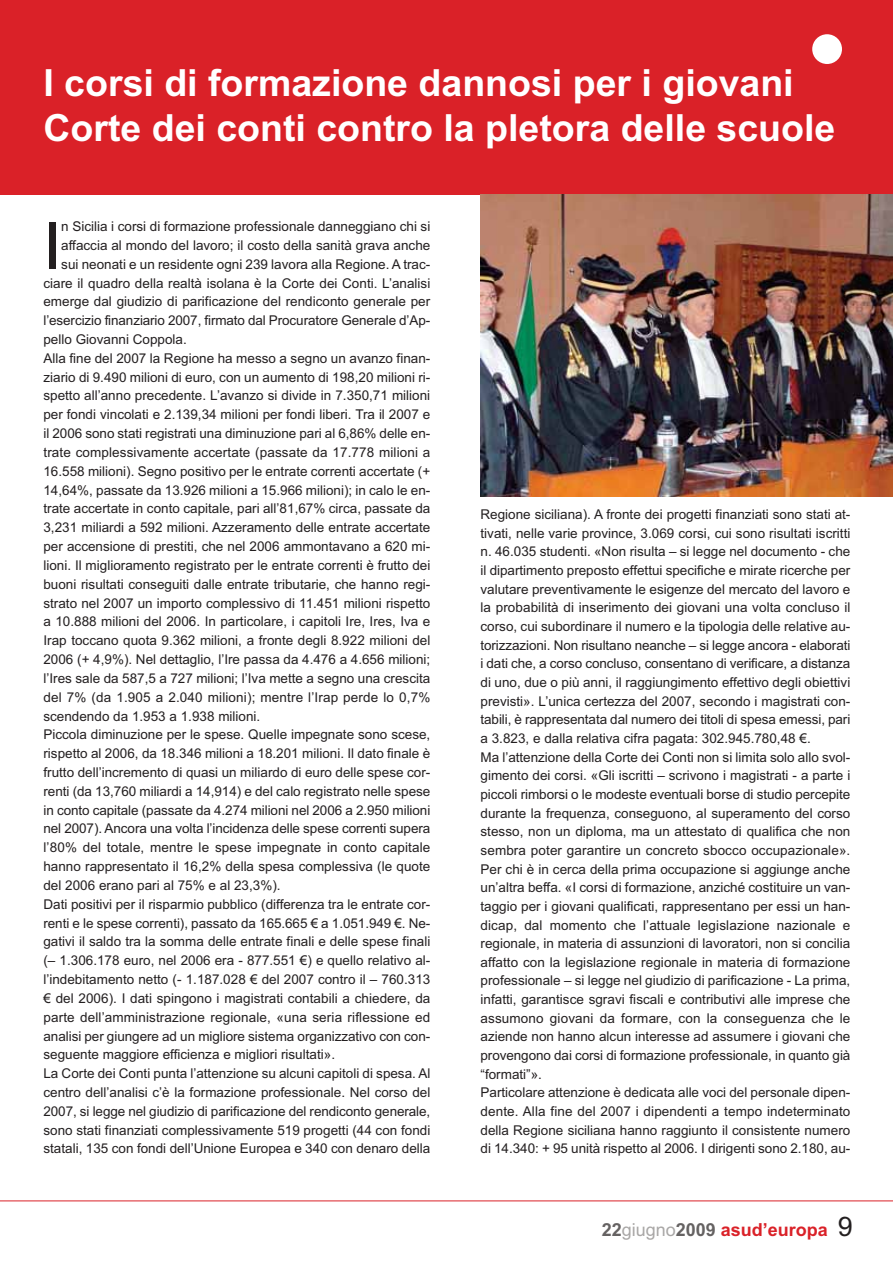
<style>
.page{position:relative;width:893px;height:1263px;background:#fff}
.page>*{position:absolute;margin:0;border:0;box-sizing:border-box;transform-origin:0 0}
.t1{font:64.5px "Arial";color:#231f20}
.t2{font:700 37.5px/45px "Arial";color:#fff}
.t3{font:700 18px "Arial";color:#da2128}
.t4{font:13.5px/18.6px "Arial";color:#231f20}
.s1{color:#656262}
.s2{font-weight:400;color:#a9a7a6}
.s3{font-weight:400;font-size:27px;color:#231f20}
</style>
<div class="page">
<div style="left:0;top:0;width:892px;height:194px;background:#da2128"></div>
<hr style="left:0;top:1201px;width:892px;height:1px;background:#da2128">
<div style="left:812px;top:34px;width:30px;height:30px;background:#fff;border-radius:50%"></div>
<img style="left:480px;top:194px;width:412px;height:302px">
<h2 class="t2" style="left:43px;top:64px;width:793px">I corsi di formazione dannosi per i giovani<br>Corte dei conti contro la pletora delle scuole</h2>
<h1 class="t1" style="left:43px;top:222px;width:19px">I</h1>
<p class="t4" style="left:61px;top:218px;width:370px">n Sicilia i corsi di formazione professionale danneggiano chi si</p>
<p class="t4" style="left:61px;top:237px;width:370px">affaccia al mondo del lavoro; il costo della sanità grava anche</p>
<p class="t4" style="left:61px;top:256px;width:370px">sui neonati e un residente ogni 239 lavora alla Regione. A trac-</p>
<p class="t4" style="left:43px;top:275px;width:388px">ciare il quadro della realtà isolana è la Corte dei Conti. L’analisi</p>
<p class="t4" style="left:43px;top:294px;width:388px">emerge dal giudizio di parificazione del rendiconto generale per</p>
<p class="t4" style="left:43px;top:312px;width:388px">l’esercizio finanziario 2007, firmato dal Procuratore Generale d’Ap-</p>
<p class="t4" style="left:43px;top:331px;width:145px">pello Giovanni Coppola.</p>
<p class="t4" style="left:43px;top:350px;width:388px">Alla fine del 2007 la Regione ha messo a segno un avanzo finan-</p>
<p class="t4" style="left:43px;top:369px;width:388px">ziario di 9.490 milioni di euro, con un aumento di 198,20 milioni ri-</p>
<p class="t4" style="left:43px;top:388px;width:388px">spetto all’anno precedente. L’avanzo si divide in 7.350,71 milioni</p>
<p class="t4" style="left:43px;top:407px;width:388px">per fondi vincolati e 2.139,34 milioni per fondi liberi. Tra il 2007 e</p>
<p class="t4" style="left:43px;top:425px;width:388px">il 2006 sono stati registrati una diminuzione pari al 6,86% delle en-</p>
<p class="t4" style="left:43px;top:444px;width:388px">trate complessivamente accertate (passate da 17.778 milioni a</p>
<p class="t4" style="left:43px;top:463px;width:388px">16.558 milioni). Segno positivo per le entrate correnti accertate (+</p>
<p class="t4" style="left:43px;top:482px;width:388px">14,64%, passate da 13.926 milioni a 15.966 milioni); in calo le en-</p>
<p class="t4" style="left:43px;top:501px;width:388px">trate accertate in conto capitale, pari all’81,67% circa, passate da</p>
<p class="t4" style="left:43px;top:520px;width:388px">3,231 miliardi a 592 milioni. Azzeramento delle entrate accertate</p>
<p class="t4" style="left:43px;top:538px;width:388px">per accensione di prestiti, che nel 2006 ammontavano a 620 mi-</p>
<p class="t4" style="left:43px;top:557px;width:388px">lioni. Il miglioramento registrato per le entrate correnti è frutto dei</p>
<p class="t4" style="left:43px;top:576px;width:388px">buoni risultati conseguiti dalle entrate tributarie, che hanno regi-</p>
<p class="t4" style="left:43px;top:595px;width:388px">strato nel 2007 un importo complessivo di 11.451 milioni rispetto</p>
<p class="t4" style="left:43px;top:614px;width:388px">a 10.888 milioni del 2006. In particolare, i capitoli Ire, Ires, Iva e</p>
<p class="t4" style="left:43px;top:632px;width:388px">Irap toccano quota 9.362 milioni, a fronte degli 8.922 milioni del</p>
<p class="t4" style="left:43px;top:651px;width:388px">2006 (+ 4,9%). Nel dettaglio, l’Ire passa da 4.476 a 4.656 milioni;</p>
<p class="t4" style="left:43px;top:670px;width:388px">l’Ires sale da 587,5 a 727 milioni; l’Iva mette a segno una crescita</p>
<p class="t4" style="left:43px;top:689px;width:388px">del 7% (da 1.905 a 2.040 milioni); mentre l’Irap perde lo 0,7%</p>
<p class="t4" style="left:43px;top:708px;width:218px">scendendo da 1.953 a 1.938 milioni.</p>
<p class="t4" style="left:43px;top:727px;width:388px">Piccola diminuzione per le spese. Quelle impegnate sono scese,</p>
<p class="t4" style="left:43px;top:745px;width:388px">rispetto al 2006, da 18.346 milioni a 18.201 milioni. Il dato finale è</p>
<p class="t4" style="left:43px;top:764px;width:388px">frutto dell’incremento di quasi un miliardo di euro delle spese cor-</p>
<p class="t4" style="left:43px;top:783px;width:388px">renti (da 13,760 miliardi a 14,914) e del calo registrato nelle spese</p>
<p class="t4" style="left:43px;top:802px;width:388px">in conto capitale (passate da 4.274 milioni nel 2006 a 2.950 milioni</p>
<p class="t4" style="left:43px;top:821px;width:388px">nel 2007). Ancora una volta l’incidenza delle spese correnti supera</p>
<p class="t4" style="left:43px;top:840px;width:388px">l’80% del totale, mentre le spese impegnate in conto capitale</p>
<p class="t4" style="left:43px;top:858px;width:388px">hanno rappresentato il 16,2% della spesa complessiva (le quote</p>
<p class="t4" style="left:43px;top:877px;width:238px">del 2006 erano pari al 75% e al 23,3%).</p>
<p class="t4" style="left:43px;top:896px;width:388px">Dati positivi per il risparmio pubblico (differenza tra le entrate cor-</p>
<p class="t4" style="left:43px;top:915px;width:388px">renti e le spese correnti), passato da 165.665 € a 1.051.949 €. Ne-</p>
<p class="t4" style="left:43px;top:934px;width:388px">gativi il saldo tra la somma delle entrate finali e delle spese finali</p>
<p class="t4" style="left:43px;top:953px;width:388px">(– 1.306.178 euro, nel 2006 era - 877.551 €) e quello relativo al-</p>
<p class="t4" style="left:43px;top:971px;width:388px">l’indebitamento netto (- 1.187.028 € del 2007 contro il – 760.313</p>
<p class="t4" style="left:43px;top:990px;width:388px">€ del 2006). I dati spingono i magistrati contabili a chiedere, da</p>
<p class="t4" style="left:43px;top:1009px;width:388px">parte dell’amministrazione regionale, «una seria riflessione ed</p>
<p class="t4" style="left:43px;top:1028px;width:388px">analisi per giungere ad un migliore sistema organizzativo con con-</p>
<p class="t4" style="left:43px;top:1047px;width:293px">seguente maggiore efficienza e migliori risultati».</p>
<p class="t4" style="left:43px;top:1065px;width:388px">La Corte dei Conti punta l’attenzione su alcuni capitoli di spesa. Al</p>
<p class="t4" style="left:43px;top:1084px;width:388px">centro dell’analisi c’è la formazione professionale. Nel corso del</p>
<p class="t4" style="left:43px;top:1103px;width:388px">2007, si legge nel giudizio di parificazione del rendiconto generale,</p>
<p class="t4" style="left:43px;top:1122px;width:388px">sono stati finanziati complessivamente 519 progetti (44 con fondi</p>
<p class="t4" style="left:43px;top:1141px;width:388px">statali, 135 con fondi dell’Unione Europea e 340 con denaro della</p>
<p class="t4" style="left:480px;top:506px;width:371px">Regione siciliana). A fronte dei progetti finanziati sono stati at&shy;tivati, nelle varie province, 3.069 corsi, cui sono risultati iscritti n. 46.035 studenti. «Non risulta – si legge nel documento - che il dipartimento preposto effettui specifiche e mirate ricerche per valutare preventivamente le esigenze del mercato del lavoro e la probabilità di inserimento dei giovani una volta concluso il corso, cui subordinare il numero e la tipologia delle relative au&shy;torizzazioni. Non risultano neanche – si legge ancora - elaborati i dati che, a corso concluso, consentano di verificare, a distanza di uno, due o più anni, il raggiungimento effettivo degli obiettivi previsti». L’unica certezza del 2007, secondo i magistrati con&shy;tabili, è rappresentata dal numero dei titoli di spesa emessi, pari a 3.823, e dalla relativa cifra pagata: 302.945.780,48 €.<br>Ma l’attenzione della Corte dei Conti non si limita solo allo svol&shy;gimento dei corsi. «Gli iscritti – scrivono i magistrati - a parte i piccoli rimborsi o le modeste eventuali borse di studio percepite durante la frequenza, conseguono, al superamento del corso stesso, non un diploma, ma un attestato di qualifica che non sembra poter garantire un concreto sbocco occupazionale».<br>Per chi è in cerca della prima occupazione si aggiunge anche un’altra beffa. «I corsi di formazione, anziché costituire un van&shy;taggio per i giovani qualificati, rappresentano per essi un han&shy;dicap, dal momento che l’attuale legislazione nazionale e regionale, in materia di assunzioni di lavoratori, non si concilia affatto con la legislazione regionale in materia di formazione professionale – si legge nel giudizio di parificazione - La prima, infatti, garantisce sgravi fiscali e contributivi alle imprese che assumono giovani da formare, con la conseguenza che le aziende non hanno alcun interesse ad assumere i giovani che provengono dai corsi di formazione professionale, in quanto già “formati”».<br>Particolare attenzione è dedicata alle voci del personale dipen&shy;dente. Alla fine del 2007 i dipendenti a tempo indeterminato della Regione siciliana hanno raggiunto il consistente numero di 14.340: + 95 unità rispetto al 2006. I dirigenti sono 2.180, au-</p>
<h3 class="t3" style="left:601px;top:1223px;width:253px"><span class="s1">22</span><span class="s2">giugno</span><span class="s1">2009</span> asud’europa <span class="s3">9</span></h3>
</div>
